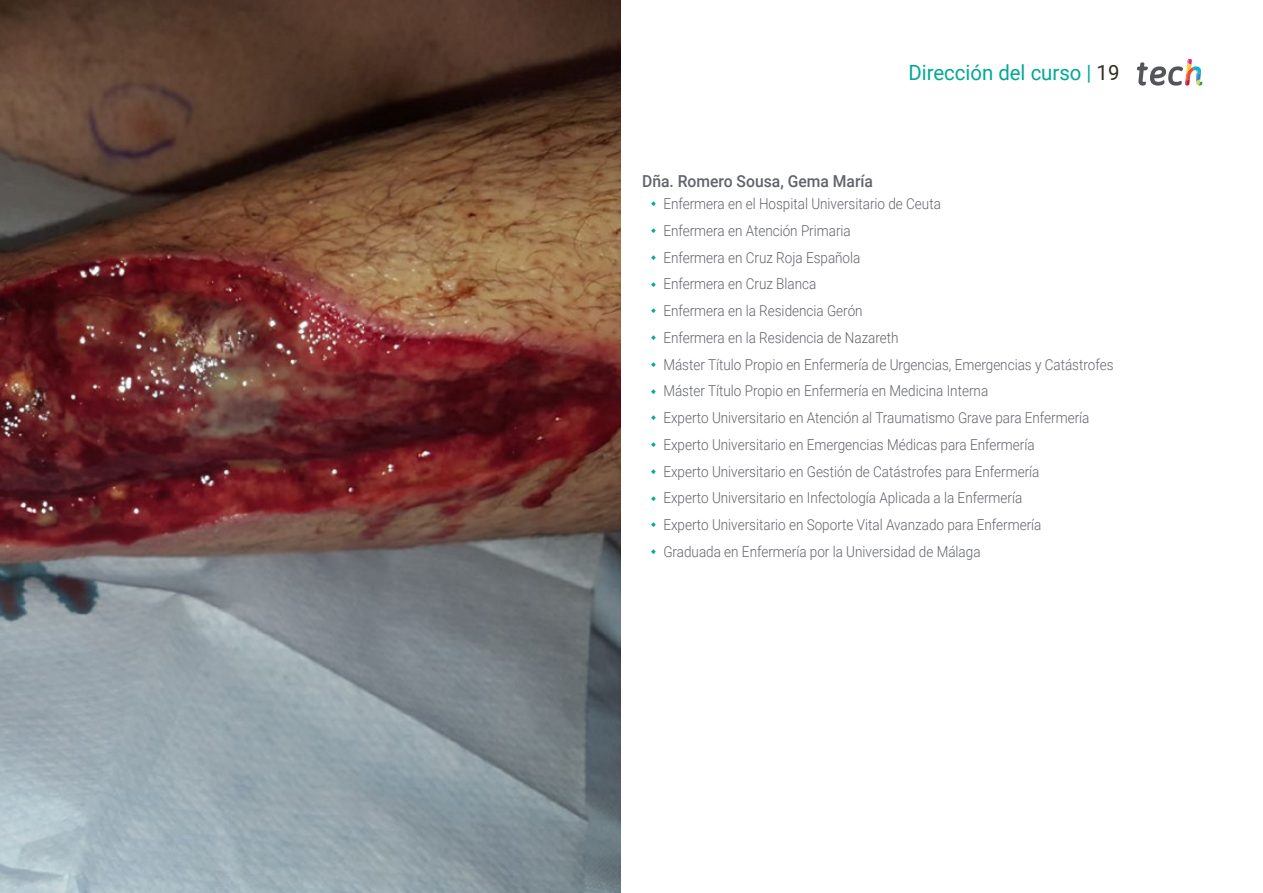
<style>
.page{position:relative;width:1263px;height:893px;background:#fff}
.page>*{position:absolute;margin:0;border:0;box-sizing:border-box;transform-origin:0 0}
.t1{font:21px "Roboto";color:#00a996}
.t2{font:500 16.5px "Roboto";color:#61646a;scale:.95 1}
.t3{font:300 15px/26.7px "Roboto";color:#61646a;scale:.9 1}
.s1{color:#312e20}
</style>
<div class="page">
<img style="left:0;top:0;width:621px;height:893px">
<svg style="left:1137px;top:59px;width:65px;height:27px"></svg>
<h1 class="t1" style="left:908px;top:57px;width:213px">Dirección del curso | <span class="s1">19</span></h1>
<p class="t2" style="left:642px;top:169px;width:245px">Dña. Romero Sousa, Gema María</p>
<p class="t3" style="left:663px;top:190px;width:502px">Enfermera en el Hospital Universitario de Ceuta<br>Enfermera en Atención Primaria<br>Enfermera en Cruz Roja Española<br>Enfermera en Cruz Blanca<br>Enfermera en la Residencia Gerón<br>Enfermera en la Residencia de Nazareth<br>Máster Título Propio en Enfermería de Urgencias, Emergencias y Catástrofes Máster Título Propio en Enfermería en Medicina Interna<br>Experto Universitario en Atención al Traumatismo Grave para Enfermería Experto Universitario en Emergencias Médicas para Enfermería<br>Experto Universitario en Gestión de Catástrofes para Enfermería<br>Experto Universitario en Infectología Aplicada a la Enfermería<br>Experto Universitario en Soporte Vital Avanzado para Enfermería<br>Graduada en Enfermería por la Universidad de Málaga</p>
</div>
